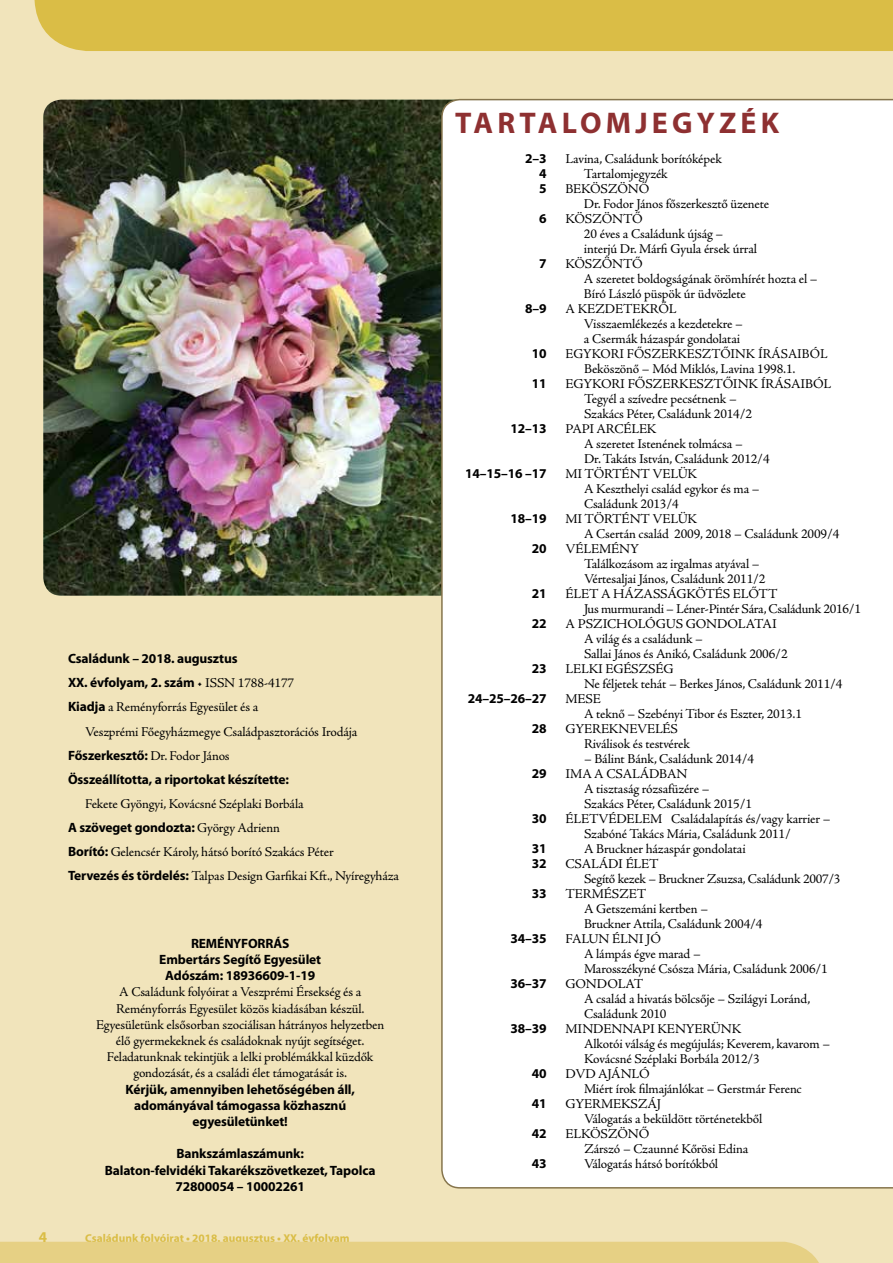
<style>
.page{position:relative;width:893px;height:1263px;background:#f1e4bb}
.page>*{position:absolute;margin:0;border:0;box-sizing:border-box;transform-origin:0 0}
.t1{font:700 30px "Myriad Pro";letter-spacing:.14em;color:#8e3031}
.t2{font:700 15px "Myriad Pro";color:#dabd46}
.t3{font:13.5px/15px "Adobe Jenson Pro";letter-spacing:-.01em;color:#000}
.t4{font:700 13.5px/16.2px "Myriad Pro";letter-spacing:-.01em;color:#000;text-align:center}
.t5{font:700 11.4px "Myriad Pro";color:#dabd46}
.s1{font-family:"Adobe Jenson Pro";font-weight:400}
.s2{font-family:"Myriad Pro";font-weight:700}
</style>
<div class="page">
<div style="left:35px;top:0;width:858px;height:51px;background:#dabd46"></div>
<div style="left:0;top:1242px;width:819px;height:21px;background:#e6d084"></div>
<img style="left:43px;top:100px;width:398px;height:496px">
<div style="left:441px;top:99px;width:452px;height:1089px;background:#fff"></div>
<p class="t4" style="left:68px;top:646px;width:228px;line-height:24.2px;text-align:left">Családunk – 2018. augusztus<br>XX. évfolyam, 2. szám <span class="s1">• ISSN 1788-4177</span></p>
<p class="t3" style="left:85px;top:695px;width:274px;line-height:24.2px;text-indent:-17px"><span class="s2">Kiadja</span> a Reményforrás Egyesület és a<br>Veszprémi Főegyházmegye Családpasztorációs Irodája</p>
<p class="t4" style="left:68px;top:743px;width:223px;line-height:24.2px;text-align:left">Főszerkesztő: <span class="s1">Dr. Fodor János<br></span>Összeállította, a riportokat készítette:</p>
<p class="t3" style="left:85px;top:796px;width:220px">Fekete Gyöngyi, Kovácsné Széplaki Borbála</p>
<p class="t4" style="left:68px;top:819px;width:213px">A szöveget gondozta: <span class="s1">György Adrienn</span></p>
<p class="t3" style="left:68px;top:840px;width:332px;line-height:24.2px"><span class="s2">Borító:</span> Gelencsér Károly, hátsó borító Szakács Péter<br><span class="s2">Tervezés és tördelés:</span> Talpas Design Garfikai Kft., Nyíregyháza</p>
<p class="t4" style="left:159px;top:935px;width:163px">REMÉNYFORRÁS<br>Embertárs Segítő Egyesület<br>Adószám: 18936609-1-19</p>
<p class="t3" style="left:96px;top:984px;width:290px;line-height:16.2px;text-align:center">A Családunk folyóirat a Veszprémi Érsekség és a Reményforrás Egyesület közös kiadásában készül.<br>Egyesületünk elsősorban szociálisan hátrányos helyzetben élő gyermekeknek és családoknak nyújt segítséget.<br>Feladatunknak tekintjük a lelki problémákkal küzdők gondozását, és a családi élet támogatását is.</p>
<p class="t4" style="left:126px;top:1080px;width:231px">Kérjük, amennyiben lehetőségében áll, adományával támogassa közhasznú egyesületünket!</p>
<p class="t4" style="left:105px;top:1145px;width:272px">Bankszámlaszámunk:<br>Balaton-felvidéki Takarékszövetkezet, Tapolca<br>72800054 – 10002261</p>
<p class="t2" style="left:39px;top:1227px;width:10px">4</p>
<p class="t5" style="left:85px;top:1230px;width:266px">Családunk folyóirat • 2018. augusztus • XX. évfolyam</p>
<h1 class="t1" style="left:455px;top:103px;width:326px">TARTALOMJEGYZÉK</h1>
<p class="t4" style="left:525px;top:150px;width:23px">2–3</p>
<p class="t3" style="left:565px;top:152px;width:158px">Lavina, Családunk borítóképek</p>
<p class="t4" style="left:539px;top:165px;width:9px">4</p>
<p class="t3" style="left:584px;top:167px;width:85px">Tartalomjegyzék</p>
<p class="t4" style="left:539px;top:180px;width:9px">5</p>
<p class="t3" style="left:584px;top:182px;width:187px;text-indent:-18px">BEKÖSZÖNŐ<br>Dr. Fodor János főszerkesztő üzenete</p>
<p class="t4" style="left:539px;top:210px;width:9px">6</p>
<p class="t3" style="left:584px;top:212px;width:175px;text-indent:-18px">KÖSZÖNTŐ<br>20 éves a Családunk újság – interjú Dr. Márfi Gyula érsek úrral</p>
<p class="t4" style="left:539px;top:255px;width:9px">7</p>
<p class="t3" style="left:584px;top:257px;width:235px;text-indent:-18px">KÖSZÖNTŐ<br>A szeretet boldogságának örömhírét hozta el –<br>Bíró László püspök úr üdvözlete</p>
<p class="t4" style="left:525px;top:300px;width:23px">8–9</p>
<p class="t3" style="left:584px;top:302px;width:161px;text-indent:-18px">A KEZDETEKRŐL<br>Visszaemlékezés a kezdetekre – a Csermák házaspár gondolatai</p>
<p class="t4" style="left:532px;top:345px;width:16px">10</p>
<p class="t3" style="left:584px;top:347px;width:245px;text-indent:-18px">EGYKORI FŐSZERKESZTŐINK ÍRÁSAIBÓL<br>Beköszönő – Mód Miklós, Lavina 1998.1.</p>
<p class="t4" style="left:532px;top:375px;width:16px">11</p>
<p class="t3" style="left:584px;top:377px;width:249px;text-indent:-18px">EGYKORI FŐSZERKESZTŐINK ÍRÁSAIBÓL<br>Tegyél a szívedre pecsétnenk –<br>Szakács Péter, Családunk 2014/2</p>
<p class="t4" style="left:510px;top:420px;width:38px">12–13</p>
<p class="t3" style="left:584px;top:422px;width:187px;text-indent:-18px">PAPI ARCÉLEK<br>A szeretet Istenének tolmácsa –<br>Dr. Takáts István, Családunk 2012/4</p>
<p class="t4" style="left:465px;top:465px;width:83px">14–15–16 –17</p>
<p class="t3" style="left:584px;top:467px;width:177px;text-indent:-18px">MI TÖRTÉNT VELÜK<br>A Keszthelyi család egykor és ma –<br>Családunk 2013/4</p>
<p class="t4" style="left:510px;top:510px;width:38px">18–19</p>
<p class="t3" style="left:584px;top:512px;width:257px;text-indent:-18px">MI TÖRTÉNT VELÜK<br>A Csertán család 2009, 2018 – Családunk 2009/4</p>
<p class="t4" style="left:532px;top:540px;width:16px">20</p>
<p class="t3" style="left:584px;top:542px;width:183px;text-indent:-18px">VÉLEMÉNY<br>Találkozásom az irgalmas atyával –<br>Vértesaljai János, Családunk 2011/2</p>
<p class="t4" style="left:532px;top:585px;width:16px">21</p>
<p class="t3" style="left:584px;top:587px;width:279px;text-indent:-18px">ÉLET A HÁZASSÁGKÖTÉS ELŐTT<br>Jus murmurandi – Léner-Pintér Sára, Családunk 2016/1</p>
<p class="t4" style="left:532px;top:615px;width:16px">22</p>
<p class="t3" style="left:584px;top:617px;width:205px;text-indent:-18px">A PSZICHOLÓGUS GONDOLATAI<br>A világ és a családunk –<br>Sallai János és Anikó, Családunk 2006/2</p>
<p class="t4" style="left:532px;top:660px;width:16px">23</p>
<p class="t3" style="left:584px;top:662px;width:260px;text-indent:-18px">LELKI EGÉSZSÉG<br>Ne féljetek tehát – Berkes János, Családunk 2011/4</p>
<p class="t4" style="left:468px;top:690px;width:80px">24–25–26–27</p>
<p class="t3" style="left:584px;top:692px;width:220px;text-indent:-18px">MESE<br>A teknő – Szebényi Tibor és Eszter, 2013.1</p>
<p class="t4" style="left:532px;top:720px;width:16px">28</p>
<p class="t3" style="left:584px;top:722px;width:107px;text-indent:-18px">GYEREKNEVELÉS<br>Riválisok és testvérek</p>
<p class="t3" style="left:584px;top:752px;width:172px">– Bálint Bánk, Családunk 2014/4</p>
<p class="t4" style="left:532px;top:765px;width:16px">29</p>
<p class="t3" style="left:584px;top:767px;width:170px;text-indent:-18px">IMA A CSALÁDBAN<br>A tisztaság rózsafüzére –<br>Szakács Péter, Családunk 2015/1</p>
<p class="t4" style="left:532px;top:810px;width:16px">30</p>
<p class="t3" style="left:584px;top:812px;width:248px;text-indent:-18px">ÉLETVÉDELEM Családalapítás és/vagy karrier –<br>Szabóné Takács Mária, Családunk 2011/</p>
<p class="t4" style="left:532px;top:840px;width:16px">31</p>
<p class="t3" style="left:584px;top:842px;width:163px">A Bruckner házaspár gondolatai</p>
<p class="t4" style="left:532px;top:855px;width:16px">32</p>
<p class="t3" style="left:584px;top:857px;width:258px;text-indent:-18px">CSALÁDI ÉLET<br>Segítő kezek – Bruckner Zsuzsa, Családunk 2007/3</p>
<p class="t4" style="left:532px;top:885px;width:16px">33</p>
<p class="t3" style="left:584px;top:887px;width:180px;text-indent:-18px">TERMÉSZET<br>A Getszemáni kertben –<br>Bruckner Attila, Családunk 2004/4</p>
<p class="t4" style="left:510px;top:930px;width:38px">34–35</p>
<p class="t3" style="left:584px;top:932px;width:245px;text-indent:-18px">FALUN ÉLNI JÓ<br>A lámpás égve marad –<br>Marosszékyné Csósza Mária, Családunk 2006/1</p>
<p class="t4" style="left:510px;top:975px;width:38px">36–37</p>
<p class="t3" style="left:584px;top:977px;width:228px;text-indent:-18px">GONDOLAT<br>A család a hivatás bölcsője – Szilágyi Loránd,<br>Családunk 2010</p>
<p class="t4" style="left:510px;top:1020px;width:38px">38–39</p>
<p class="t3" style="left:584px;top:1022px;width:248px;text-indent:-18px">MINDENNAPI KENYERÜNK<br>Alkotói válság és megújulás; Keverem, kavarom –<br>Kovácsné Széplaki Borbála 2012/3</p>
<p class="t4" style="left:532px;top:1065px;width:16px">40</p>
<p class="t3" style="left:584px;top:1067px;width:219px;text-indent:-18px">DVD AJÁNLÓ<br>Miért írok filmajánlókat – Gerstmár Ferenc</p>
<p class="t4" style="left:532px;top:1095px;width:16px">41</p>
<p class="t3" style="left:584px;top:1097px;width:180px;text-indent:-18px">GYERMEKSZÁJ<br>Válogatás a beküldött történetekből</p>
<p class="t4" style="left:532px;top:1125px;width:16px">42</p>
<p class="t3" style="left:584px;top:1127px;width:166px;text-indent:-18px">ELKÖSZÖNŐ<br>Zárszó – Czaunné Kőrösi Edina</p>
<p class="t4" style="left:532px;top:1155px;width:16px">43</p>
<p class="t3" style="left:584px;top:1157px;width:136px">Válogatás hátsó borítókból</p>
</div>
